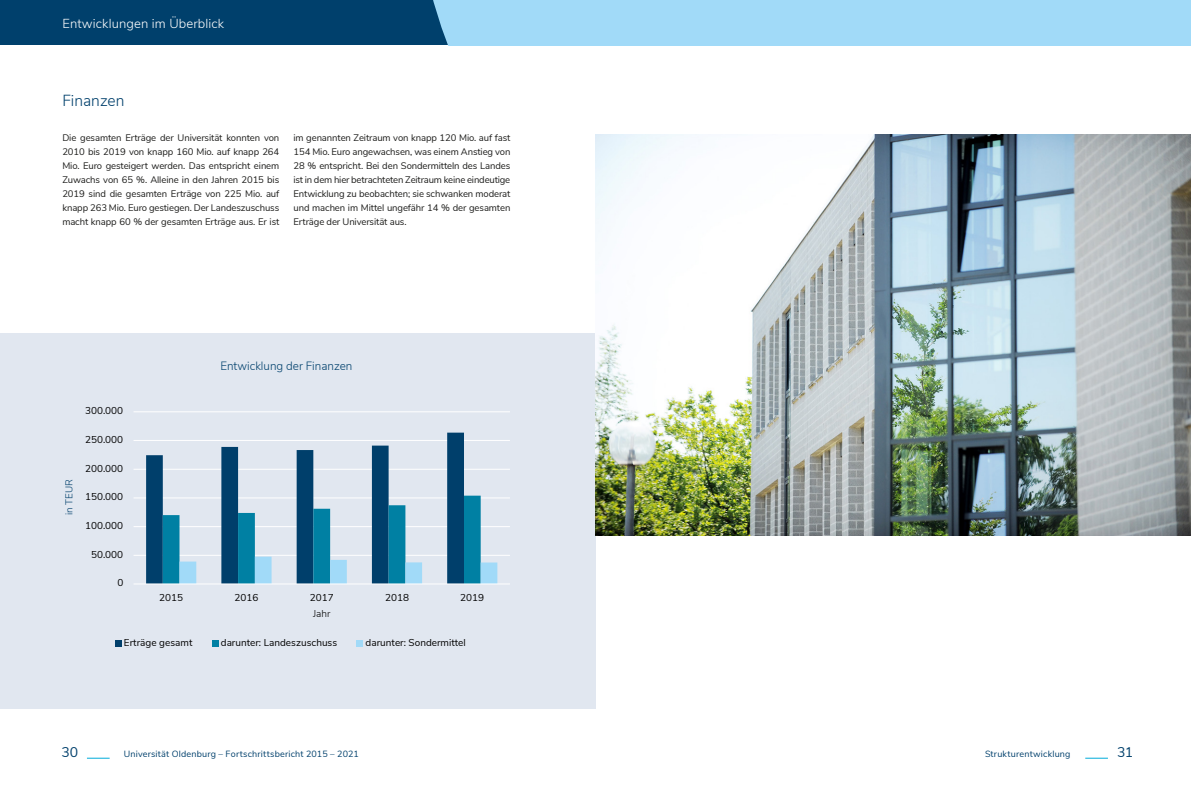
<style>
.page{position:relative;width:1191px;height:794px;background:#fff}
.page>*{position:absolute;margin:0;border:0;box-sizing:border-box;transform-origin:0 0}
.t1{font:300 16px "Nunito Sans";color:#00406c}
.t2{font:14px "Nunito Sans";color:#00406c}
.t3{font:300 13px "Nunito Sans";letter-spacing:.01em;color:#fff}
.t4{font:300 12px "Nunito Sans";color:#00406c}
.t5{font:10px "Nunito Sans";color:#000}
.t6{font:300 10px "Nunito Sans";color:#003f6b}
.t7{font:300 10px "Nunito Sans";color:#000}
.t8{font:9.5px/14px "Nunito Sans";letter-spacing:-.01em;color:#1d1d1b;text-align:justify}
.t9{font:9px "Nunito Sans";letter-spacing:.02em;color:#00406c}
</style>
<div class="page">
<svg style="left:87px;top:758px;width:23px;height:1px"></svg>
<svg style="left:1085px;top:758px;width:23px;height:1px"></svg>
<div style="left:0;top:0;width:1191px;height:45px;background:#00406c"></div>
<div style="left:433px;top:0;width:758px;height:45px;background:#a1daf8"></div>
<div style="left:0;top:333px;width:595px;height:376px;background:#e1e7f0"></div>
<hr style="left:133px;top:555px;width:377px;height:1px;background:#fff">
<hr style="left:133px;top:526px;width:377px;height:1px;background:#fff">
<hr style="left:133px;top:497px;width:377px;height:1px;background:#fff">
<hr style="left:133px;top:469px;width:377px;height:1px;background:#fff">
<hr style="left:133px;top:440px;width:377px;height:1px;background:#fff">
<hr style="left:133px;top:411px;width:377px;height:1px;background:#fff">
<svg style="left:146px;top:432px;width:318px;height:151px"></svg>
<svg style="left:163px;top:495px;width:334px;height:88px"></svg>
<hr style="left:133px;top:583px;width:377px;height:1px;background:#fff">
<svg style="left:115px;top:640px;width:6px;height:6px"></svg>
<svg style="left:212px;top:640px;width:6px;height:6px"></svg>
<svg style="left:357px;top:640px;width:6px;height:6px"></svg>
<img style="left:595px;top:134px;width:596px;height:402px">
<h3 class="t3" style="left:62px;top:14px;width:163px">Entwicklungen im Überblick</h3>
<h1 class="t1" style="left:62px;top:89px;width:64px">Finanzen</h1>
<p class="t8" style="left:62px;top:130px;width:218px">Die gesamten Erträge der Universität konnten von 2010 bis 2019 von knapp 160 Mio. auf knapp 264<br>Mio. Euro gesteigert werden. Das entspricht einem Zuwachs von 65 %. Alleine in den Jahren 2015 bis 2019 sind die gesamten Erträge von 225 Mio. auf knapp 263 Mio. Euro gestiegen. Der Landeszuschuss macht knapp 60 % der gesamten Erträge aus. Er ist</p>
<p class="t8" style="left:293px;top:130px;width:218px">im genannten Zeitraum von knapp 120 Mio. auf fast 154 Mio. Euro angewachsen, was einem Anstieg von 28 % entspricht. Bei den Sondermitteln des Landes ist in dem hier betrachteten Zeitraum keine eindeutige Entwicklung zu beobachten; sie schwanken moderat und machen im Mittel ungefähr 14 % der gesamten Erträge der Universität aus.</p>
<p class="t4" style="left:220px;top:357px;width:134px">Entwicklung der Finanzen</p>
<p class="t6" style="left:62px;top:515px;width:37px;rotate:-90deg">in TEUR</p>
<p class="t5" style="left:85px;top:403px;width:40px">300.000</p>
<p class="t5" style="left:85px;top:432px;width:40px">250.000</p>
<p class="t5" style="left:85px;top:461px;width:40px">200.000</p>
<p class="t5" style="left:85px;top:489px;width:40px">150.000</p>
<p class="t5" style="left:85px;top:518px;width:40px">100.000</p>
<p class="t5" style="left:91px;top:547px;width:34px">50.000</p>
<p class="t5" style="left:117px;top:575px;width:7px">0</p>
<p class="t5" style="left:159px;top:590px;width:25px">2015</p>
<p class="t5" style="left:234px;top:590px;width:25px">2016</p>
<p class="t5" style="left:310px;top:590px;width:25px">2017</p>
<p class="t5" style="left:385px;top:590px;width:25px">2018</p>
<p class="t5" style="left:460px;top:590px;width:25px">2019</p>
<p class="t7" style="left:313px;top:606px;width:19px">Jahr</p>
<p class="t5" style="left:124px;top:635px;width:70px">Erträge gesamt</p>
<p class="t5" style="left:221px;top:635px;width:118px">darunter: Landeszuschuss</p>
<p class="t5" style="left:365px;top:635px;width:102px">darunter: Sondermittel</p>
<h2 class="t2" style="left:61px;top:742px;width:18px">30</h2>
<p class="t9" style="left:124px;top:747px;width:237px">Universität Oldenburg – Fortschrittsbericht 2015 – 2021</p>
<p class="t9" style="left:985px;top:747px;width:87px">Strukturentwicklung</p>
<h2 class="t2" style="left:1117px;top:742px;width:18px">31</h2>
</div>
